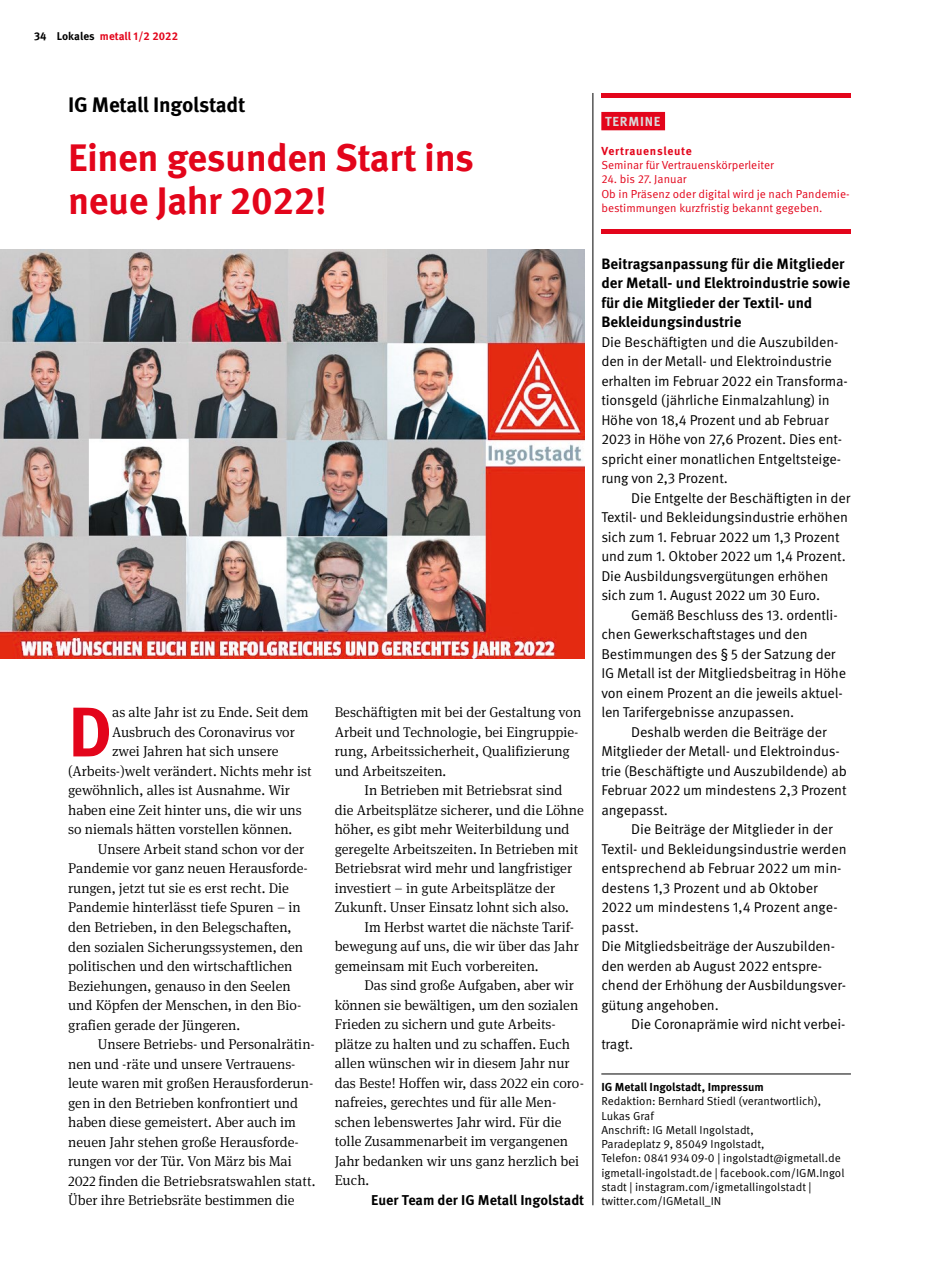
<style>
.page{position:relative;width:936px;height:1285px;background:#fff}
.page>*{position:absolute;margin:0;border:0;box-sizing:border-box;transform-origin:0 0}
.t1{font:700 70.05px "Meta IGMT";color:#e3051b}
.t2{font:700 38.25px/42.6px "Meta IGMT";letter-spacing:-.01em;color:#e3051b}
.t3{font:700 21px "Meta IGMT";letter-spacing:-.015em;color:#000}
.t4{font:700 15px/19.5px "Meta IGMT";color:#000}
.t5{font:300 14.25px/19.5px "Meta Serif IGMT";color:#000}
.t6{font:14.25px/19.5px "Meta IGMT";letter-spacing:-.01em;color:#000}
.t7{font:700 14.25px "Meta IGMT";color:#000}
.t8{font:700 13.2px "Meta IGMT";letter-spacing:.06em;color:#dadada}
.t9{font:11.7px/14.2px "Meta IGMT";color:#000}
.t10{font:11.7px/14.2px "Meta IGMT";color:#e3051b}
.t11{font:700 11.7px "Meta IGMT";color:#000}
.t12{font:700 11.7px "Meta IGMT";letter-spacing:.06em;color:#e3051b}
.t13{font:700 11.25px "Meta IGMT";letter-spacing:.005em;color:#e3051b}
.s1{color:#000}
</style>
<div class="page">
<img style="left:0;top:249px;width:584px;height:409px">
<hr style="left:592px;top:93px;width:1px;height:1111px;background:#000">
<hr style="left:601px;top:93px;width:249px;height:4px;background:#e3051b">
<hr style="left:601px;top:229px;width:249px;height:4px;background:#e3051b">
<div style="left:601px;top:112px;width:64px;height:18px;background:#e3051b"></div>
<hr style="left:601px;top:1073px;width:249px;height:1px;background:#000">
<p class="t13" style="left:34px;top:27px;width:145px"><span class="s1">34 Lokales</span> metall 1/2 2022</p>
<h3 class="t3" style="left:68px;top:89px;width:179px">IG Metall Ingolstadt</h3>
<h2 class="t2" style="left:68px;top:134px;width:407px">Einen gesunden Start ins neue Jahr 2022!</h2>
<h1 class="t1" style="left:68px;top:677px;width:46px">D</h1>
<p class="t5" style="left:112px;top:702px;width:198px">as alte Jahr ist zu Ende. Seit dem</p>
<p class="t5" style="left:112px;top:721px;width:184px">Ausbruch des Coronavirus vor</p>
<p class="t5" style="left:112px;top:741px;width:168px">zwei Jahren hat sich unsere</p>
<p class="t5" style="left:68px;top:760px;width:245px">(Arbeits-)welt verändert. Nichts mehr ist</p>
<p class="t5" style="left:68px;top:780px;width:223px">gewöhnlich, alles ist Ausnahme. Wir</p>
<p class="t5" style="left:68px;top:799px;width:235px">haben eine Zeit hinter uns, die wir uns</p>
<p class="t5" style="left:68px;top:819px;width:226px">so niemals hätten vorstellen können.</p>
<p class="t5" style="left:98px;top:838px;width:208px">Unsere Arbeit stand schon vor der</p>
<p class="t5" style="left:68px;top:857px;width:241px">Pandemie vor ganz neuen Herausforde-</p>
<p class="t5" style="left:68px;top:877px;width:222px">rungen, jetzt tut sie es erst recht. Die</p>
<p class="t5" style="left:68px;top:896px;width:234px">Pandemie hinterlässt tiefe Spuren – in</p>
<p class="t5" style="left:68px;top:916px;width:225px">den Betrieben, in den Belegschaften,</p>
<p class="t5" style="left:68px;top:935px;width:236px">den sozialen Sicherungssystemen, den</p>
<p class="t5" style="left:68px;top:955px;width:226px">politischen und den wirtschaftlichen</p>
<p class="t5" style="left:68px;top:974px;width:224px">Beziehungen, genauso in den Seelen</p>
<p class="t5" style="left:68px;top:994px;width:235px">und Köpfen der Menschen, in den Bio-</p>
<p class="t5" style="left:68px;top:1013px;width:173px">grafien gerade der Jüngeren.</p>
<p class="t5" style="left:98px;top:1033px;width:218px">Unsere Betriebs- und Personalrätin-</p>
<p class="t5" style="left:68px;top:1052px;width:229px">nen und -räte und unsere Vertrauens-</p>
<p class="t5" style="left:68px;top:1072px;width:247px">leute waren mit großen Herausforderun-</p>
<p class="t5" style="left:68px;top:1091px;width:231px">gen in den Betrieben konfrontiert und</p>
<p class="t5" style="left:68px;top:1111px;width:229px">haben diese gemeistert. Aber auch im</p>
<p class="t5" style="left:68px;top:1130px;width:232px">neuen Jahr stehen große Herausforde-</p>
<p class="t5" style="left:68px;top:1150px;width:225px">rungen vor der Tür. Von März bis Mai</p>
<p class="t5" style="left:68px;top:1169px;width:249px">2022 finden die Betriebsratswahlen statt.</p>
<p class="t5" style="left:68px;top:1189px;width:228px">Über ihre Betriebsräte bestimmen die</p>
<p class="t5" style="left:335px;top:701px;width:248px">Beschäftigten mit bei der Gestaltung von Arbeit und Technologie, bei Eingruppie&shy;rung, Arbeitssicherheit, Qualifizierung und Arbeitszeiten.</p>
<p class="t5" style="left:335px;top:779px;width:251px;text-indent:30px">In Betrieben mit Betriebsrat sind die Arbeitsplätze sicherer, und die Löhne höher, es gibt mehr Weiterbildung und geregelte Arbeitszeiten. In Betrieben mit Betriebsrat wird mehr und langfristiger investiert – in gute Arbeitsplätze der Zukunft. Unser Einsatz lohnt sich also.</p>
<p class="t5" style="left:335px;top:916px;width:245px;text-indent:30px">Im Herbst wartet die nächste Tarif&shy;bewegung auf uns, die wir über das Jahr gemeinsam mit Euch vorbereiten.</p>
<p class="t5" style="left:335px;top:974px;width:251px;text-indent:30px">Das sind große Aufgaben, aber wir können sie bewältigen, um den sozialen Frieden zu sichern und gute Arbeits&shy;plätze zu halten und zu schaffen. Euch allen wünschen wir in diesem Jahr nur das Beste! Hoffen wir, dass 2022 ein coro&shy;nafreies, gerechtes und für alle Men&shy;schen lebenswertes Jahr wird. Für die tolle Zusammenarbeit im vergangenen Jahr bedanken wir uns ganz herzlich bei Euch.</p>
<p class="t7" style="left:371px;top:1188px;width:214px">Euer Team der IG Metall Ingolstadt</p>
<p class="t8" style="left:605px;top:111px;width:57px">TERMINE</p>
<p class="t12" style="left:601px;top:142px;width:92px">Vertrauensleute</p>
<p class="t10" style="left:601px;top:157px;width:174px">Seminar für Vertrauenskörperleiter</p>
<p class="t10" style="left:601px;top:171px;width:250px">24. bis 27. Januar<br>Ob in Präsenz oder digital wird je nach Pandemie - bestimmungen kurzfristig bekannt gegeben.</p>
<p class="t4" style="left:601px;top:252px;width:250px">Beitragsanpassung für die Mitglieder der Metall- und Elektroindustrie sowie für die Mitglieder der Textil- und Bekleidungsindustrie</p>
<p class="t6" style="left:601px;top:331px;width:248px">Die Beschäftigten und die Auszubilden&shy;den in der Metall- und Elektroindustrie erhalten im Februar 2022 ein Transforma&shy;tionsgeld (jährliche Einmalzahlung) in Höhe von 18,4 Prozent und ab Februar 2023 in Höhe von 27,6 Prozent. Dies ent&shy;spricht einer monatlichen Entgeltsteige&shy;rung von 2,3 Prozent.</p>
<p class="t6" style="left:601px;top:487px;width:251px;text-indent:30px">Die Entgelte der Beschäftigten in der Textil- und Bekleidungsindustrie erhöhen sich zum 1. Februar 2022 um 1,3 Prozent und zum 1. Oktober 2022 um 1,4 Prozent.<br>Die Ausbildungsvergütungen erhöhen sich zum 1. August 2022 um 30 Euro.</p>
<p class="t6" style="left:601px;top:604px;width:246px;text-indent:30px">Gemäß Beschluss des 13. ordentli&shy;chen Gewerkschaftstages und den Bestimmungen des § 5 der Satzung der IG Metall ist der Mitgliedsbeitrag in Höhe von einem Prozent an die jeweils aktuel&shy;len Tarifergebnisse anzupassen.</p>
<p class="t6" style="left:601px;top:721px;width:247px;text-indent:30px">Deshalb werden die Beiträge der Mitglieder der Metall- und Elektroindus&shy;trie (Beschäftigte und Auszubildende) ab Februar 2022 um mindestens 2,3 Prozent angepasst.</p>
<p class="t6" style="left:601px;top:818px;width:247px;text-indent:30px">Die Beiträge der Mitglieder in der<br>Textil- und Bekleidungsindustrie werden entsprechend ab Februar 2022 um min&shy;destens 1,3 Prozent und ab Oktober<br>2022 um mindestens 1,4 Prozent ange&shy;passt.<br>Die Mitgliedsbeiträge der Auszubilden&shy;den werden ab August 2022 entspre&shy;chend der Erhöhung der Ausbildungsver&shy;gütung angehoben.</p>
<p class="t6" style="left:601px;top:1013px;width:245px;text-indent:30px">Die Coronaprämie wird nicht verbei&shy;tragt.</p>
<p class="t11" style="left:601px;top:1077px;width:164px">IG Metall Ingolstadt, Impressum</p>
<p class="t9" style="left:601px;top:1093px;width:244px">Redaktion: Bernhard Stiedl (verantwortlich), Lukas Graf<br>Anschrift: IG Metall Ingolstadt,<br>Paradeplatz 9, 85049 Ingolstadt,<br>Telefon: 0841 934 09-0 | ingolstadt@igmetall.de igmetall-ingolstadt.de | facebook.com/IGM.Ingol stadt | instagram.com/igmetallingolstadt | twitter.com/IGMetall_IN</p>
</div>
